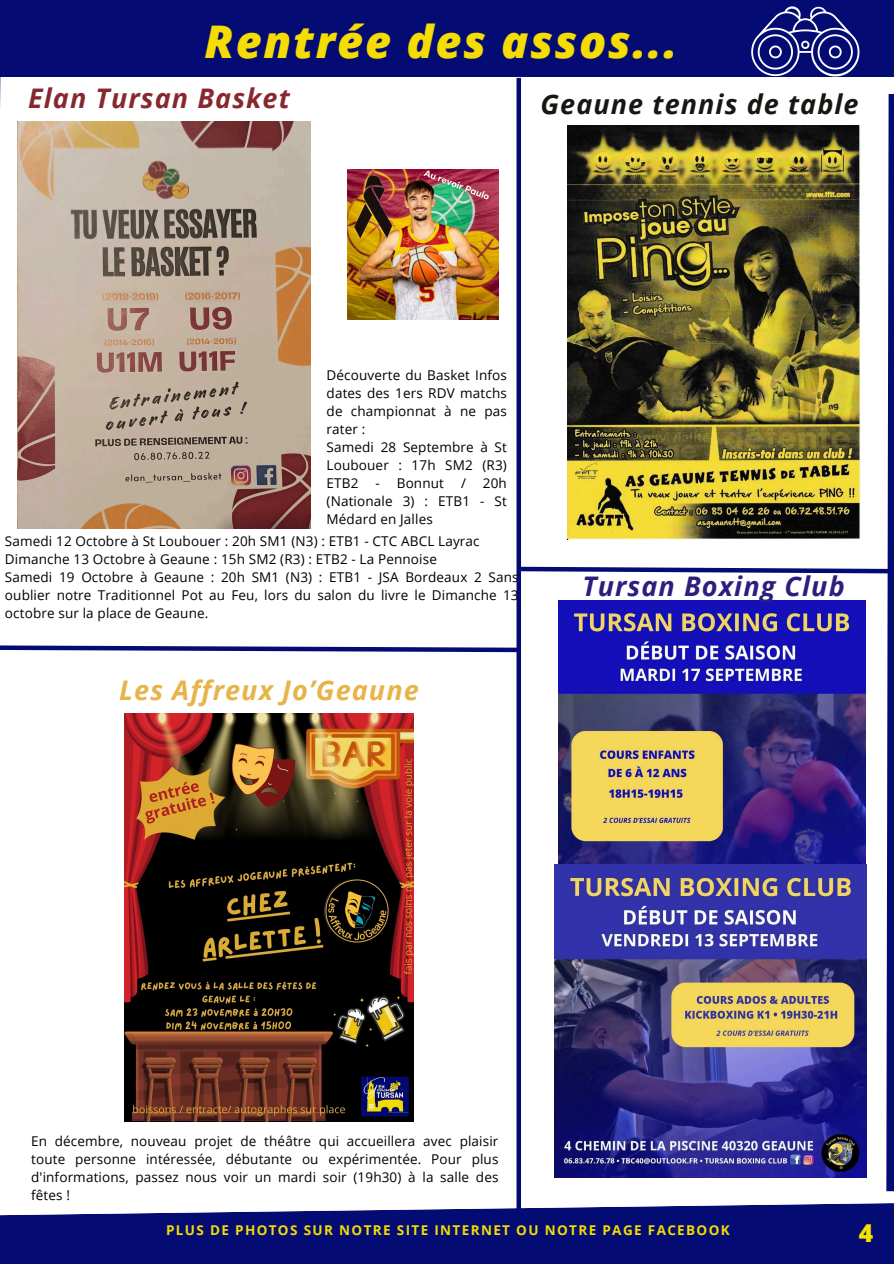
<style>
.page{position:relative;width:894px;height:1264px;background:#fff}
.page>*{position:absolute;margin:0;border:0;box-sizing:border-box;transform-origin:0 0}
.t1{font:italic 800 45px "Open Sans";letter-spacing:.04em;color:#f5dd02}
.t2{font:italic 700 27px "Open Sans";letter-spacing:.04em;color:#e7b449}
.t3{font:italic 700 27px "Open Sans";letter-spacing:.04em;color:#171613}
.t4{font:italic 700 27px "Open Sans";letter-spacing:.04em;color:#872830}
.t5{font:italic 700 27px "Open Sans";letter-spacing:.04em;color:#2c1e7e}
.t6{font:800 24.6px "Open Sans";color:#f4e301}
.t7{font:13.5px/18px "Open Sans";letter-spacing:.01em;color:#000;text-align:justify}
.t8{font:700 13.5px "Open Sans";letter-spacing:.1em;color:#f5dd02}
</style>
<div class="page">
<img style="left:0;top:0;width:893px;height:1263px">
<p class="t1" style="left:204px;top:10px;width:474px">Rentrée des assos...</p>
<p class="t4" style="left:28px;top:79px;width:263px">Elan Tursan Basket</p>
<p class="t3" style="left:540px;top:85px;width:319px">Geaune tennis de table</p>
<h2 class="t7" style="left:326px;top:366px;width:182px">Découverte du Basket Infos dates des 1ers RDV matchs de championnat à ne pas rater :</h2>
<p class="t7" style="left:326px;top:438px;width:182px">Samedi 28 Septembre à St Loubouer : 17h SM2 (R3)<br>ETB2</p>
<p class="t7" style="left:326px;top:474px;width:182px;text-indent:156px">20h (Nationale 3) : ETB1 - St Médard en Jalles</p>
<p class="t7" style="left:5px;top:532px;width:476px">Samedi 12 Octobre à St Loubouer : 20h SM1 (N3) : ETB1 - CTC ABCL Layrac</p>
<p class="t7" style="left:5px;top:550px;width:433px">Dimanche 13 Octobre à Geaune : 15h SM2 (R3) : ETB2 - La Pennoise</p>
<h3 class="t7" style="left:5px;top:568px;width:515px">Samedi 19 Octobre à Geaune : 20h SM1 (N3) : ETB1 - JSA Bordeaux 2 Sans oublier notre Traditionnel Pot au Feu, lors du salon du livre le Dimanche 13 octobre sur la place de Geaune.</h3>
<p class="t7" style="left:375px;top:474px;width:70px">- Bonnut</p>
<p class="t7" style="left:461px;top:474px;width:6px">/</p>
<p class="t2" style="left:119px;top:670px;width:301px">Les Affreux Jo’Geaune</p>
<h2 class="t5" style="left:582px;top:567px;width:264px">Tursan Boxing Club</h2>
<p class="t7" style="left:31px;top:1131px;width:468px">En décembre, nouveau projet de théâtre qui accueillera avec plaisir toute personne intéressée, débutante ou expérimentée. Pour plus d'informations, passez nous voir un mardi soir (19h30) à la salle des fêtes !</p>
<p class="t8" style="left:166px;top:1220px;width:565px">PLUS DE PHOTOS SUR NOTRE SITE INTERNET OU NOTRE PAGE FACEBOOK</p>
<p class="t6" style="left:858px;top:1215px;width:16px">4</p>
</div>
